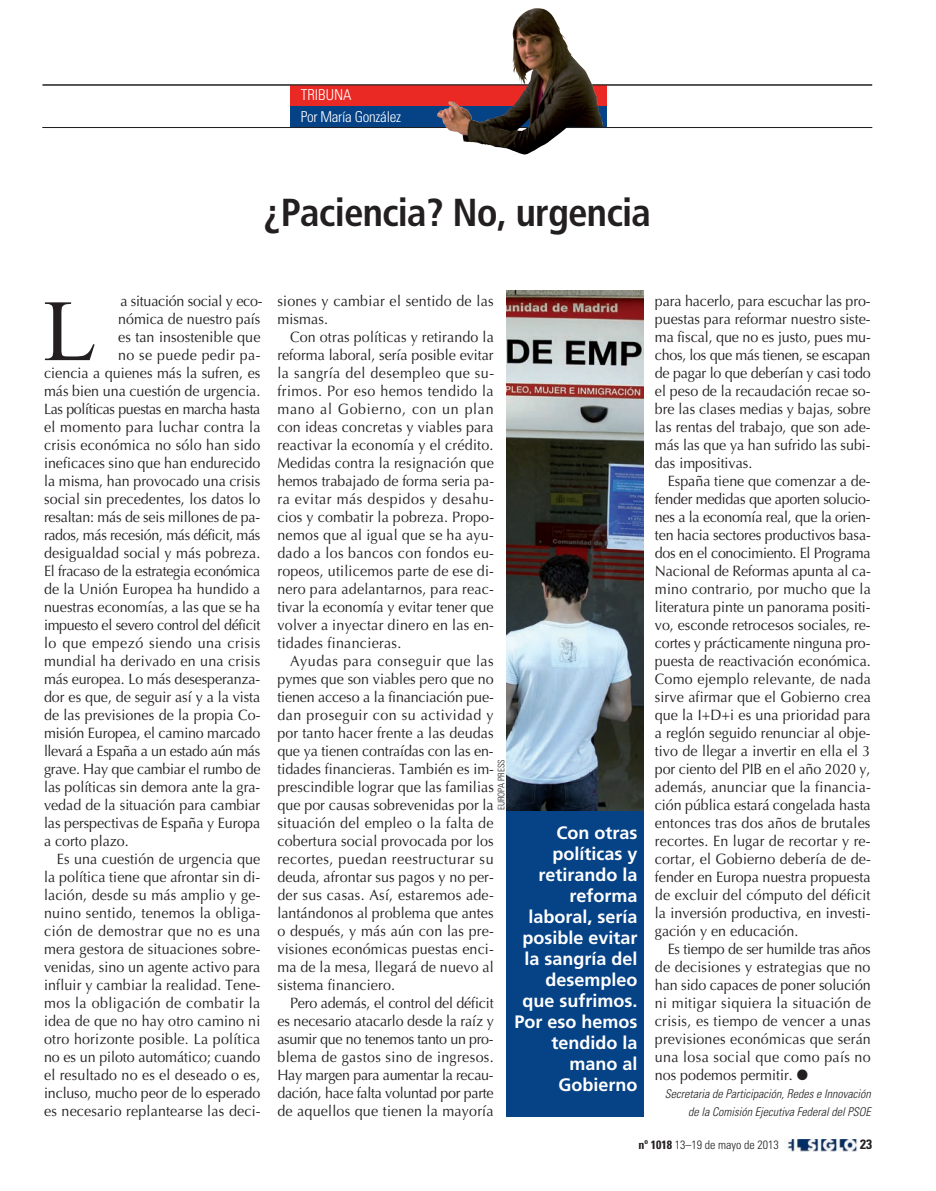
<style>
.page{position:relative;width:936px;height:1191px;background:#fff}
.page>*{position:absolute;margin:0;border:0;box-sizing:border-box;transform-origin:0 0}
.t1{font:87.15px "Times New Roman";color:#231f20}
.t2{font:700 condensed 39px "Frutiger LT Std";letter-spacing:-.02em;color:#231f20}
.t3{font:700 18px/21px "Frutiger LT Std";color:#fff;text-align:right}
.t4{font:15px/18px "Optima LT Std";letter-spacing:.005em;color:#231f20;text-align:justify;scale:.95 1}
.t5{font:15px "Optima LT Std";letter-spacing:-.02em;color:#231f20;scale:.95 1}
.t6{font:15px "Optima LT Std";letter-spacing:.03em;color:#231f20;scale:.95 1}
.t7{font:15px "Optima LT Std";letter-spacing:-.025em;color:#231f20;scale:.95 1}
.t8{font:15px "Optima LT Std";letter-spacing:.025em;color:#231f20;scale:.95 1}
.t9{font:15px "Optima LT Std";letter-spacing:-.015em;color:#231f20;scale:.95 1}
.t10{font:15px "Optima LT Std";letter-spacing:.035em;color:#231f20;scale:.95 1}
.t11{font:300 condensed 15px/21.1px "Univers LT Std";letter-spacing:-.02em;color:#fff}
.t12{font:700 condensed 13.5px "Univers LT Std";color:#231f20}
.t13{font:italic 300 condensed 12px/18px "Univers LT Std";color:#231f20;text-align:right}
.t14{font:300 condensed 12px "Univers LT Std";color:#231f20}
.t15{font:300 condensed 9px "Univers LT Std";color:#231f20}
.s1{font-weight:700}
</style>
<div class="page">
<img style="left:784px;top:1139px;width:73px;height:12px">
<svg style="left:291px;top:86px;width:316px;height:20px;fill:#ea2924"></svg>
<svg style="left:291px;top:106px;width:316px;height:21px;fill:#054286"></svg>
<hr style="left:43px;top:85px;width:829px;height:1px;background:#231f20">
<hr style="left:43px;top:127px;width:829px;height:1px;background:#231f20">
<img style="left:464px;top:8px;width:69px;height:114px">
<div style="left:506px;top:324px;width:137px;height:792px;background:#054286"></div>
<img style="left:506px;top:290px;width:137px;height:520px">
<p class="t11" style="left:301px;top:85px;width:102px">TRIBUNA<br>Por María González</p>
<h2 class="t2" style="left:263px;top:189px;width:389px">¿Paciencia? No, urgencia</h2>
<h1 class="t1" style="left:43px;top:269px;width:55px">L</h1>
<p class="t9" style="left:120px;top:292px;width:151px">a situación social y eco-</p>
<p class="t4" style="left:118px;top:310px;width:151px">nómica de nuestro país</p>
<p class="t4" style="left:118px;top:328px;width:151px">es tan insostenible que</p>
<p class="t6" style="left:118px;top:346px;width:151px">no se puede pedir pa-</p>
<p class="t4" style="left:44px;top:364px;width:229px">ciencia a quienes más la sufren, es</p>
<p class="t4" style="left:44px;top:382px;width:229px">más bien una cuestión de urgencia.</p>
<p class="t7" style="left:44px;top:400px;width:229px">Las políticas puestas en marcha hasta</p>
<p class="t8" style="left:44px;top:418px;width:229px">el momento para luchar contra la</p>
<p class="t4" style="left:44px;top:436px;width:229px">crisis económica no sólo han sido</p>
<p class="t4" style="left:44px;top:454px;width:229px">ineficaces sino que han endurecido</p>
<p class="t4" style="left:44px;top:472px;width:229px">la misma, han provocado una crisis</p>
<p class="t4" style="left:44px;top:490px;width:229px">social sin precedentes, los datos lo</p>
<p class="t9" style="left:44px;top:508px;width:229px">resaltan: más de seis millones de pa-</p>
<p class="t5" style="left:44px;top:526px;width:229px">rados, más recesión, más déficit, más</p>
<p class="t4" style="left:44px;top:544px;width:229px">desigualdad social y más pobreza.</p>
<p class="t5" style="left:44px;top:562px;width:229px">El fracaso de la estrategia económica</p>
<p class="t4" style="left:44px;top:580px;width:229px">de la Unión Europea ha hundido a</p>
<p class="t4" style="left:44px;top:598px;width:229px">nuestras economías, a las que se ha</p>
<p class="t5" style="left:44px;top:616px;width:229px">impuesto el severo control del déficit</p>
<p class="t6" style="left:44px;top:634px;width:229px">lo que empezó siendo una crisis</p>
<p class="t4" style="left:44px;top:652px;width:229px">mundial ha derivado en una crisis</p>
<p class="t4" style="left:44px;top:670px;width:229px">más europea. Lo más desesperanza-</p>
<p class="t4" style="left:44px;top:688px;width:229px">dor es que, de seguir así y a la vista</p>
<p class="t4" style="left:44px;top:706px;width:229px">de las previsiones de la propia Co-</p>
<p class="t4" style="left:44px;top:724px;width:229px">misión Europea, el camino marcado</p>
<p class="t7" style="left:44px;top:742px;width:229px">llevará a España a un estado aún más</p>
<p class="t5" style="left:44px;top:760px;width:229px">grave. Hay que cambiar el rumbo de</p>
<p class="t4" style="left:44px;top:778px;width:229px">las políticas sin demora ante la gra-</p>
<p class="t4" style="left:44px;top:796px;width:229px">vedad de la situación para cambiar</p>
<p class="t4" style="left:44px;top:814px;width:229px">las perspectivas de España y Europa</p>
<p class="t4" style="left:44px;top:832px;width:91px">a corto plazo.</p>
<p class="t4" style="left:57px;top:850px;width:216px">Es una cuestión de urgencia que</p>
<p class="t4" style="left:44px;top:868px;width:229px">la política tiene que afrontar sin di-</p>
<p class="t4" style="left:44px;top:886px;width:229px">lación, desde su más amplio y ge-</p>
<p class="t8" style="left:44px;top:904px;width:229px">nuino sentido, tenemos la obliga-</p>
<p class="t10" style="left:44px;top:922px;width:229px">ción de demostrar que no es una</p>
<p class="t4" style="left:44px;top:940px;width:229px">mera gestora de situaciones sobre-</p>
<p class="t4" style="left:44px;top:958px;width:229px">venidas, sino un agente activo para</p>
<p class="t4" style="left:44px;top:976px;width:229px">influir y cambiar la realidad. Tene-</p>
<p class="t6" style="left:44px;top:994px;width:229px">mos la obligación de combatir la</p>
<p class="t4" style="left:44px;top:1012px;width:229px">idea de que no hay otro camino ni</p>
<p class="t4" style="left:44px;top:1030px;width:229px">otro horizonte posible. La política</p>
<p class="t4" style="left:44px;top:1048px;width:229px">no es un piloto automático; cuando</p>
<p class="t4" style="left:44px;top:1066px;width:229px">el resultado no es el deseado o es,</p>
<p class="t4" style="left:44px;top:1084px;width:229px">incluso, mucho peor de lo esperado</p>
<p class="t4" style="left:44px;top:1102px;width:229px">es necesario replantearse las deci-</p>
<p class="t4" style="left:277px;top:292px;width:229px">siones y cambiar el sentido de las mismas.</p>
<p class="t4" style="left:277px;top:328px;width:230px;text-indent:13px">Con otras políticas y retirando la reforma laboral, sería posible evitar la sangría del desempleo que su&shy;frimos. Por eso hemos tendido la mano al Gobierno, con un plan con ideas concretas y viables para reactivar la economía y el crédito.<br>Medidas contra la resignación que hemos trabajado de forma seria pa&shy;ra evitar más despidos y desahu&shy;cios y combatir la pobreza. Propo&shy;nemos que al igual que se ha ayu&shy;dado a los bancos con fondos eu&shy;ropeos, utilicemos parte de ese di&shy;nero para adelantarnos, para reac&shy;tivar la economía y evitar tener que volver a inyectar dinero en las en&shy;tidades financieras.</p>
<p class="t4" style="left:277px;top:652px;width:229px;text-indent:13px">Ayudas para conseguir que las pymes que son viables pero que no tienen acceso a la financiación pue&shy;dan proseguir con su actividad y por tanto hacer frente a las deudas que ya tienen contraídas con las en&shy;tidades financieras. También es im&shy;prescindible lograr que las familias que por causas sobrevenidas por la situación del empleo o la falta de cobertura social provocada por los recortes, puedan reestructurar su deuda, afrontar sus pagos y no per&shy;der sus casas. Así, estaremos ade&shy;lantándonos al problema que antes o después, y más aún con las pre&shy;visiones económicas puestas enci&shy;ma de la mesa, llegará de nuevo al sistema financiero.</p>
<p class="t4" style="left:277px;top:994px;width:229px;text-indent:13px">Pero además, el control del déficit es necesario atacarlo desde la raíz y asumir que no tenemos tanto un pro&shy;blema de gastos sino de ingresos.<br>Hay margen para aumentar la recau&shy;dación, hace falta voluntad por parte de aquellos que tienen la mayoría</p>
<p class="t15" style="left:496px;top:810px;width:52px;rotate:-90deg">EUROPA PRESS</p>
<p class="t3" style="left:514px;top:822px;width:125px">Con otras políticas y retirando la reforma laboral, sería posible evitar la sangría del desempleo que sufrimos.<br>Por eso hemos tendido la mano al<br>Gobierno</p>
<p class="t4" style="left:655px;top:292px;width:229px">para hacerlo, para escuchar las pro&shy;puestas para reformar nuestro siste&shy;ma fiscal, que no es justo, pues mu&shy;chos, los que más tienen, se escapan de pagar lo que deberían y casi todo el peso de la recaudación recae so&shy;bre las clases medias y bajas, sobre las rentas del trabajo, que son ade&shy;más las que ya han sufrido las subi&shy;das impositivas.</p>
<p class="t4" style="left:655px;top:472px;width:229px;text-indent:13px">España tiene que comenzar a de&shy;fender medidas que aporten solucio&shy;nes a la economía real, que la orien&shy;ten hacia sectores productivos basa&shy;dos en el conocimiento. El Programa Nacional de Reformas apunta al ca&shy;mino contrario, por mucho que la literatura pinte un panorama positi&shy;vo, esconde retrocesos sociales, re&shy;cortes y prácticamente ninguna pro&shy;puesta de reactivación económica.<br>Como ejemplo relevante, de nada sirve afirmar que el Gobierno crea que la I+D+i es una prioridad para a reglón seguido renunciar al obje&shy;tivo de llegar a invertir en ella el 3 por ciento del PIB en el año 2020 y, además, anunciar que la financia&shy;ción pública estará congelada hasta entonces tras dos años de brutales recortes. En lugar de recortar y re&shy;cortar, el Gobierno debería de de&shy;fender en Europa nuestra propuesta de excluir del cómputo del déficit la inversión productiva, en investi&shy;gación y en educación.</p>
<p class="t4" style="left:655px;top:940px;width:229px;text-indent:13px">Es tiempo de ser humilde tras años de decisiones y estrategias que no han sido capaces de poner solución ni mitigar siquiera la situación de crisis, es tiempo de vencer a unas previsiones económicas que serán una losa social que como país no nos podemos permitir. ●</p>
<p class="t13" style="left:664px;top:1085px;width:207px">Secretaria de Participación, Redes e Innovación de la Comisión Ejecutiva Federal del PSOE</p>
<p class="t14" style="left:638px;top:1137px;width:142px"><span class="s1">nº 1018</span> 13–19 de mayo de 2013</p>
<p class="t12" style="left:860px;top:1135px;width:13px">23</p>
</div>
